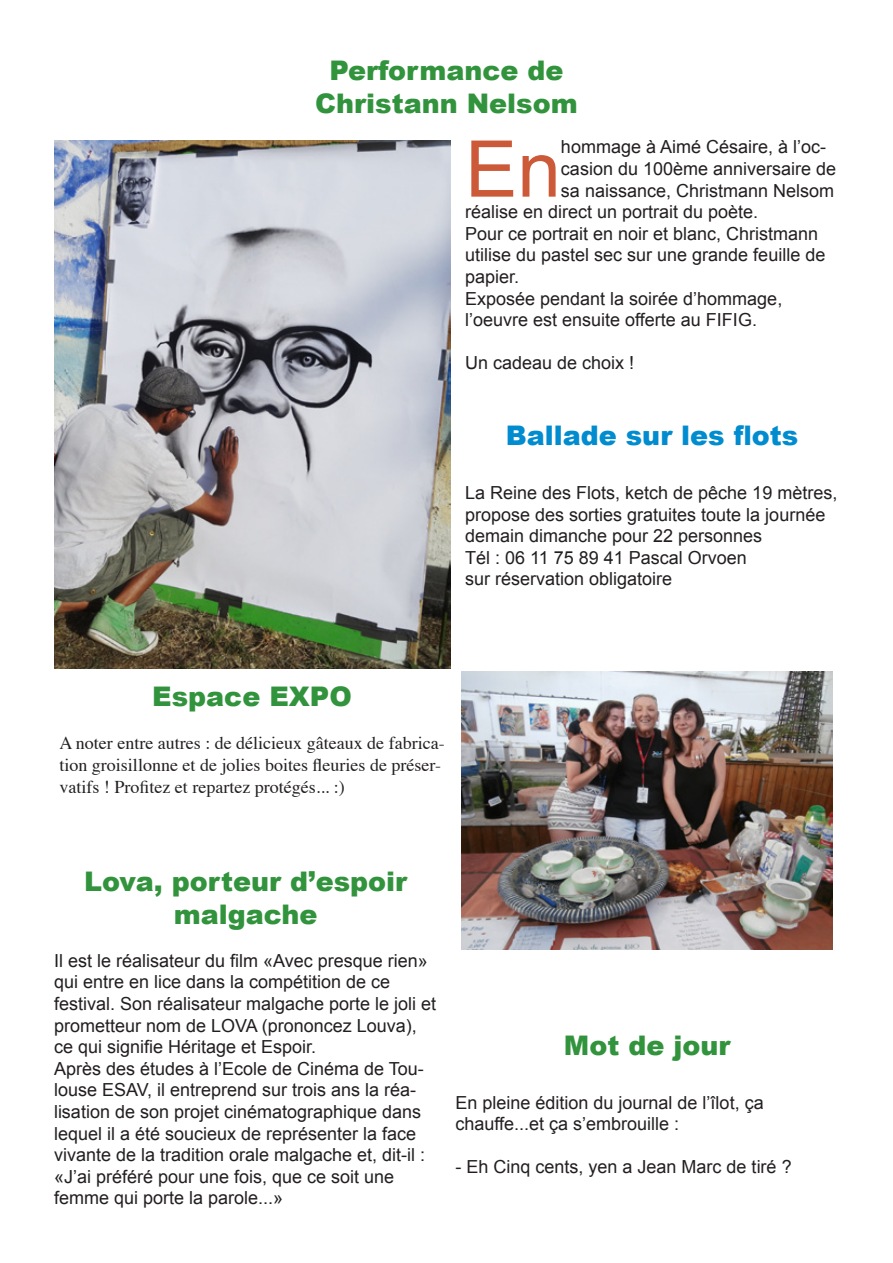
<style>
.page{position:relative;width:893px;height:1263px;background:#fff}
.page>*{position:absolute;margin:0;border:0;box-sizing:border-box;transform-origin:0 0}
.corps{font:78.3px "Arial";color:#cc5937}
.titre{font:900 27px/32.4px "Arial";color:#32933d;text-align:center}
.titre-2{font:900 27px "Arial";color:#018ccf}
.corps-2{font:18px/21.6px "Arial";color:#231f20}
.t1{font:18px/21.6px "Times";color:#231f20}
</style>
<div class="page">
<img style="left:54px;top:140px;width:396px;height:528px">
<img style="left:462px;top:672px;width:371px;height:278px">
<p class="titre" style="left:329px;top:54px;width:236px">Performance de</p>
<p class="titre" style="left:315px;top:86px;width:264px">Christann Nelsom</p>
<p class="corps" style="left:465px;top:118px;width:97px">En</p>
<p class="corps-2" style="left:561px;top:136px;width:267px">hommage à Aimé Césaire, à l’oc-</p>
<p class="corps-2" style="left:561px;top:158px;width:277px">casion du 100ème anniversaire de</p>
<p class="corps-2" style="left:561px;top:180px;width:275px">sa naissance, Christmann Nelsom</p>
<p class="corps-2" style="left:465px;top:201px;width:295px">réalise en direct un portrait du poète.</p>
<p class="corps-2" style="left:465px;top:223px;width:362px">Pour ce portrait en noir et blanc, Christmann utilise du pastel sec sur une grande feuille de papier.</p>
<p class="corps-2" style="left:465px;top:288px;width:319px">Exposée pendant la soirée d’hommage, l’oeuvre est ensuite offerte au FIFIG.</p>
<p class="corps-2" style="left:465px;top:352px;width:171px">Un cadeau de choix !</p>
<p class="titre-2" style="left:506px;top:416px;width:294px">Ballade sur les flots</p>
<p class="corps-2" style="left:465px;top:482px;width:374px">La Reine des Flots, ketch de pêche 19 mètres, propose des sorties gratuites toute la journée demain dimanche pour 22 personnes</p>
<p class="corps-2" style="left:465px;top:547px;width:283px">Tél : 06 11 75 89 41 Pascal Orvoen</p>
<p class="corps-2" style="left:465px;top:568px;width:209px">sur réservation obligatoire</p>
<p class="titre" style="left:152px;top:679px;width:201px">Espace EXPO</p>
<p class="t1" style="left:59px;top:731px;width:387px">A noter entre autres : de délicieux gâteaux de fabrica&shy;tion groisillonne et de jolies boites fleuries de préser&shy;vatifs ! Profitez et repartez protégés... :)</p>
<p class="titre" style="left:84px;top:864px;width:324px">Lova, porteur d’espoir malgache</p>
<p class="corps-2" style="left:54px;top:950px;width:384px">Il est le réalisateur du film «Avec presque rien» qui entre en lice dans la compétition de ce festival. Son réalisateur malgache porte le joli et prometteur nom de LOVA (prononcez Louva), ce qui signifie Héritage et Espoir.</p>
<p class="corps-2" style="left:54px;top:1058px;width:373px">Après des études à l’Ecole de Cinéma de Tou&shy;louse ESAV, il entreprend sur trois ans la réa&shy;lisation de son projet cinématographique dans lequel il a été soucieux de représenter la face vivante de la tradition orale malgache et, dit-il :</p>
<p class="corps-2" style="left:54px;top:1166px;width:342px">«J’ai préféré pour une fois, que ce soit une femme qui porte la parole...»</p>
<p class="titre" style="left:564px;top:1028px;width:168px">Mot de jour</p>
<p class="corps-2" style="left:455px;top:1092px;width:310px">En pleine édition du journal de l’îlot, ça chauffe...et ça s’embrouille :</p>
<p class="corps-2" style="left:455px;top:1156px;width:338px">- Eh Cinq cents, yen a Jean Marc de tiré ?</p>
</div>
